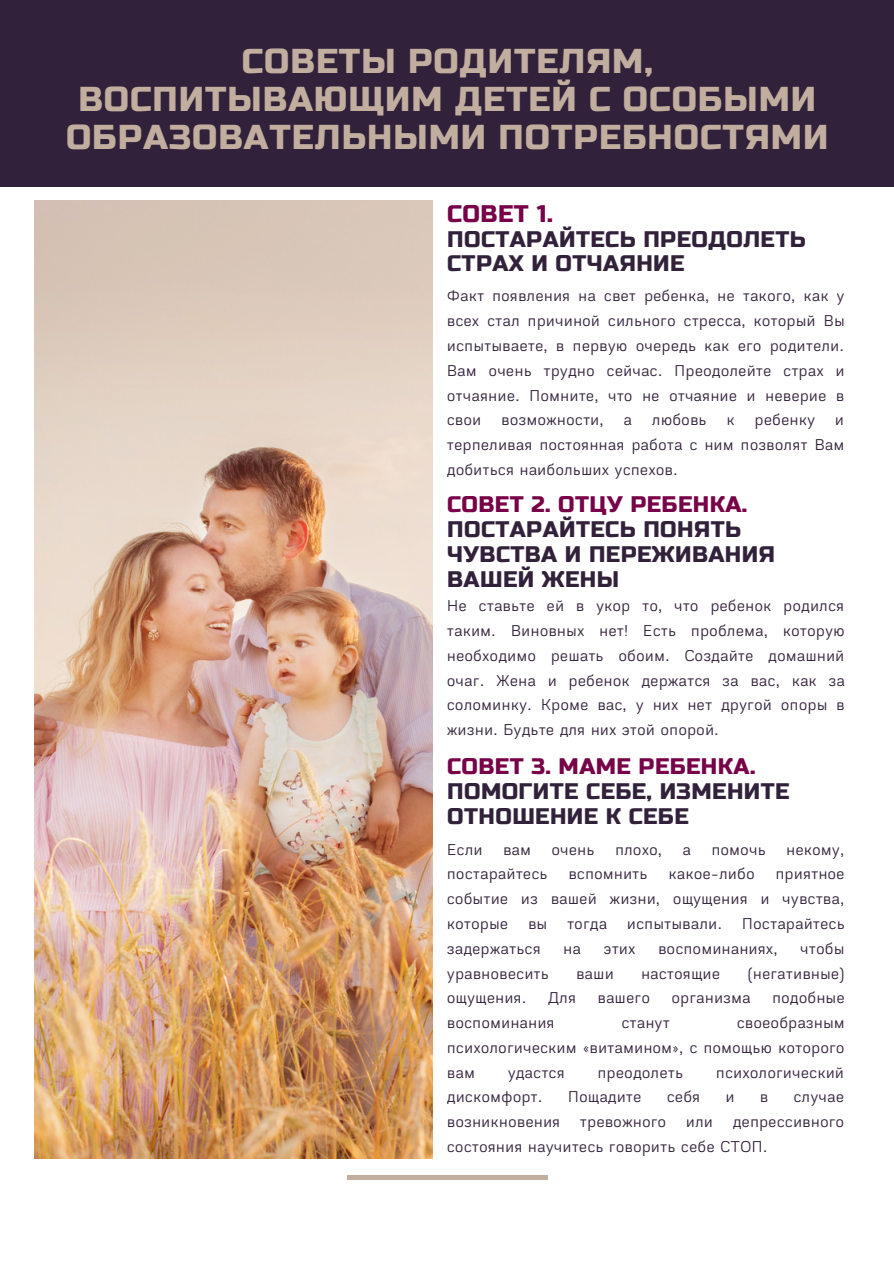
<style>
.page{position:relative;width:894px;height:1264px;background:#fff}
.page>*{position:absolute;margin:0;border:0;box-sizing:border-box;transform-origin:0 0}
.t1{font:34.5px/38.2px "Russo One";letter-spacing:.03em;color:#c1ae9f;text-align:center}
.t2{font:24px "Russo One";letter-spacing:.02em;color:#770247}
.t3{font:22.5px/24.8px "Russo One";letter-spacing:.02em;color:#32213a}
.t4{font:22.5px/24.8px "Russo One";letter-spacing:.02em;color:#770247}
.t5{font:16.5px/24.8px "Akzentica 4 F";letter-spacing:.04em;color:#32213a;text-align:justify}
.s1{color:#32213a}
.s2{color:#770247}
</style>
<div class="page">
<div style="left:0;top:0;width:893px;height:186px;background:#32213a"></div>
<img style="left:35px;top:200px;width:397px;height:957px">
<hr style="left:347px;top:1175px;width:200px;height:4px;background:#c1ae9f">
<p class="t1" style="left:66px;top:43px;width:763px">СОВЕТЫ РОДИТЕЛЯМ,<br>ВОСПИТЫВАЮЩИМ ДЕТЕЙ С ОСОБЫМИ<br>ОБРАЗОВАТЕЛЬНЫМИ ПОТРЕБНОСТЯМИ</p>
<p class="t2" style="left:447px;top:200px;width:107px">СОВЕТ 1.</p>
<p class="t3" style="left:447px;top:227px;width:360px">ПОСТАРАЙТЕСЬ ПРЕОДОЛЕТЬ<br>СТРАХ И ОТЧАЯНИЕ</p>
<p class="t5" style="left:447px;top:285px;width:398px">Факт появления на свет ребенка, не такого, как у всех стал причиной сильного стресса, который Вы испытываете, в первую очередь как его родители.<br>Вам очень трудно сейчас. Преодолейте страх и отчаяние. Помните, что не отчаяние и неверие в свои возможности, а любовь к ребенку и терпеливая постоянная работа с ним позволят Вам добиться наибольших успехов.</p>
<p class="t4" style="left:447px;top:492px;width:301px">СОВЕТ 2. ОТЦУ РЕБЕНКА.<br><span class="s1">ПОСТАРАЙТЕСЬ ПОНЯТЬ</span></p>
<p class="t3" style="left:447px;top:542px;width:329px">ЧУВСТВА И ПЕРЕЖИВАНИЯ<br>ВАШЕЙ ЖЕНЫ</p>
<p class="t5" style="left:447px;top:595px;width:399px">Не ставьте ей в укор то, что ребенок родился таким. Виновных нет! Есть проблема, которую необходимо решать обоим. Создайте домашний очаг. Жена и ребенок держатся за вас, как за соломинку. Кроме вас, у них нет другой опоры в жизни. Будьте для них этой опорой.</p>
<p class="t3" style="left:447px;top:754px;width:344px"><span class="s2">СОВЕТ 3. МАМЕ РЕБЕНКА.<br></span>ПОМОГИТЕ СЕБЕ, ИЗМЕНИТЕ<br>ОТНОШЕНИЕ К СЕБЕ</p>
<p class="t5" style="left:447px;top:838px;width:37px">Если</p>
<p class="t5" style="left:503px;top:838px;width:29px">вам</p>
<p class="t5" style="left:551px;top:838px;width:44px">очень</p>
<p class="t5" style="left:615px;top:838px;width:48px">плохо,</p>
<p class="t5" style="left:682px;top:838px;width:9px">а</p>
<p class="t5" style="left:711px;top:838px;width:55px">помочь</p>
<p class="t5" style="left:786px;top:838px;width:59px">некому,</p>
<p class="t5" style="left:447px;top:863px;width:102px">постарайтесь</p>
<p class="t5" style="left:568px;top:863px;width:80px">вспомнить</p>
<p class="t5" style="left:668px;top:863px;width:87px">какое-либо</p>
<p class="t5" style="left:447px;top:863px;width:399px;text-indent:328px">приятное событие из вашей жизни, ощущения и чувства, которые вы тогда испытывали. Постарайтесь задержаться</p>
<p class="t5" style="left:563px;top:937px;width:19px">на</p>
<p class="t5" style="left:603px;top:937px;width:33px">этих</p>
<p class="t5" style="left:658px;top:937px;width:120px">воспоминаниях,</p>
<p class="t5" style="left:800px;top:937px;width:45px">чтобы</p>
<p class="t5" style="left:447px;top:962px;width:103px">уравновесить</p>
<p class="t5" style="left:576px;top:962px;width:39px">ваши</p>
<p class="t5" style="left:641px;top:962px;width:80px">настоящие</p>
<p class="t5" style="left:747px;top:962px;width:98px">(негативные)</p>
<p class="t5" style="left:447px;top:987px;width:80px">ощущения.</p>
<p class="t5" style="left:548px;top:987px;width:29px">Для</p>
<p class="t5" style="left:597px;top:987px;width:53px">вашего</p>
<p class="t5" style="left:671px;top:987px;width:80px">организма</p>
<p class="t5" style="left:772px;top:987px;width:74px">подобные</p>
<p class="t5" style="left:447px;top:1011px;width:109px">воспоминания</p>
<p class="t5" style="left:621px;top:1011px;width:49px">станут</p>
<p class="t5" style="left:447px;top:1011px;width:399px;text-indent:290px">своеобразным психологическим «витамином», с помощью которого вам</p>
<p class="t5" style="left:508px;top:1061px;width:58px">удастся</p>
<p class="t5" style="left:597px;top:1061px;width:86px">преодолеть</p>
<p class="t5" style="left:716px;top:1061px;width:129px">психологический</p>
<p class="t5" style="left:447px;top:1086px;width:97px">дискомфорт.</p>
<p class="t5" style="left:568px;top:1086px;width:75px">Пощадите</p>
<p class="t5" style="left:667px;top:1086px;width:34px">себя</p>
<p class="t5" style="left:725px;top:1086px;width:10px">и</p>
<p class="t5" style="left:760px;top:1086px;width:9px">в</p>
<p class="t5" style="left:447px;top:1086px;width:398px;text-indent:346px">случае возникновения тревожного или депрессивного состояния научитесь говорить себе СТОП.</p>
</div>
